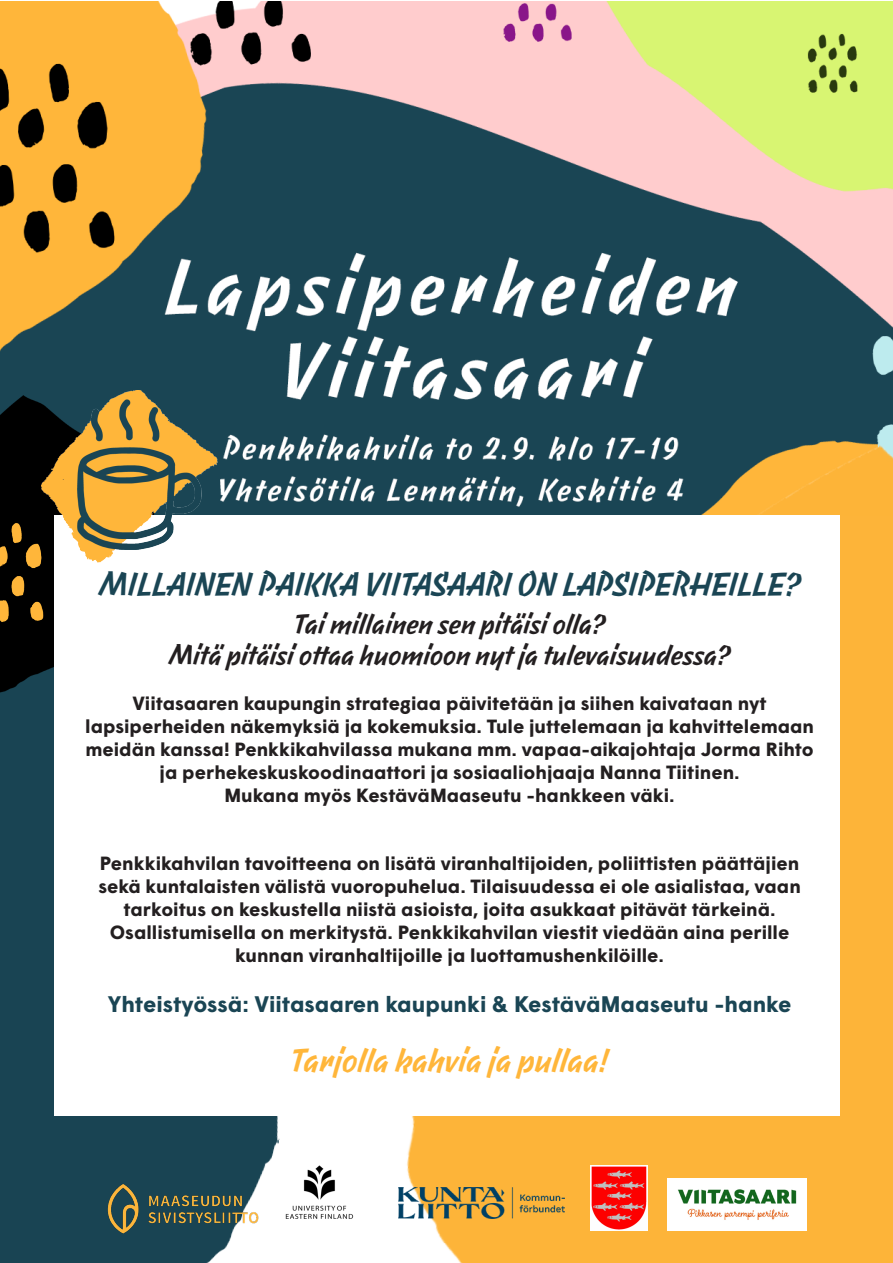
<style>
.page{position:relative;width:893px;height:1263px;background:#fff}
.page>*{position:absolute;margin:0;border:0;box-sizing:border-box;transform-origin:0 0}
.t1{font:700 30.3px "Gig V0.3";color:#1a4554}
.t2{font:700 30.3px "Gig V0.3";color:#ffb63a}
.t3{font:700 25.5px "Gig V0.3";color:#231f20}
.t4{font:700 22.5px "Wigrum";color:#1a4554}
.t5{font:700 19.05px/23px "Wigrum";color:#231f20;text-align:center}
</style>
<div class="page">
<div style="left:0;top:693px;width:128px;height:570px;background:#194453"></div>
<img style="left:0;top:1px;width:893px;height:394px">
<img style="left:0;top:395px;width:54px;height:298px">
<img style="left:128px;top:231px;width:765px;height:1032px">
<div style="left:54px;top:516px;width:786px;height:600px;background:#fff"></div>
<img style="left:0;top:512px;width:54px;height:119px">
<img style="left:84px;top:1153px;width:200px;height:110px">
<img style="left:286px;top:1165px;width:68px;height:54px">
<img style="left:399px;top:1187px;width:165px;height:32px">
<img style="left:590px;top:1165px;width:57px;height:65px">
<img style="left:667px;top:1178px;width:140px;height:52px">
<img style="left:42px;top:390px;width:176px;height:172px">
<p class="t1" style="left:99px;top:560px;width:703px">MILLAINEN PAIKKA VIITASAARI ON LAPSIPERHEILLE?</p>
<p class="t3" style="left:294px;top:604px;width:313px">Tai millainen sen pitäisi olla?</p>
<p class="t3" style="left:169px;top:635px;width:563px">Mitä pitäisi ottaa huomioon nyt ja tulevaisuudessa?</p>
<p class="t5" style="left:133px;top:690px;width:635px">Viitasaaren kaupungin strategiaa päivitetään ja siihen kaivataan nyt</p>
<p class="t5" style="left:85px;top:713px;width:730px">lapsiperheiden näkemyksiä ja kokemuksia. Tule juttelemaan ja kahvittelemaan meidän kanssa! Penkkikahvilassa mukana mm. vapaa-aikajohtaja Jorma Rihto ja perhekeskuskoodinaattori ja sosiaaliohjaaja Nanna Tiitinen.</p>
<p class="t5" style="left:224px;top:782px;width:452px">Mukana myös KestäväMaaseutu -hankkeen väki.</p>
<p class="t5" style="left:98px;top:851px;width:704px">Penkkikahvilan tavoitteena on lisätä viranhaltijoiden, poliittisten päättäjien sekä kuntalaisten välistä vuoropuhelua. Tilaisuudessa ei ole asialistaa, vaan tarkoitus on keskustella niistä asioista, joita asukkaat pitävät tärkeinä.</p>
<p class="t5" style="left:110px;top:920px;width:681px">Osallistumisella on merkitystä. Penkkikahvilan viestit viedään aina perille</p>
<p class="t5" style="left:235px;top:942px;width:431px">kunnan viranhaltijoille ja luottamushenkilöille.</p>
<p class="t4" style="left:108px;top:987px;width:685px">Yhteistyössä: Viitasaaren kaupunki &amp; KestäväMaaseutu -hanke</p>
<p class="t2" style="left:291px;top:1037px;width:319px">Tarjolla kahvia ja pullaa!</p>
</div>
